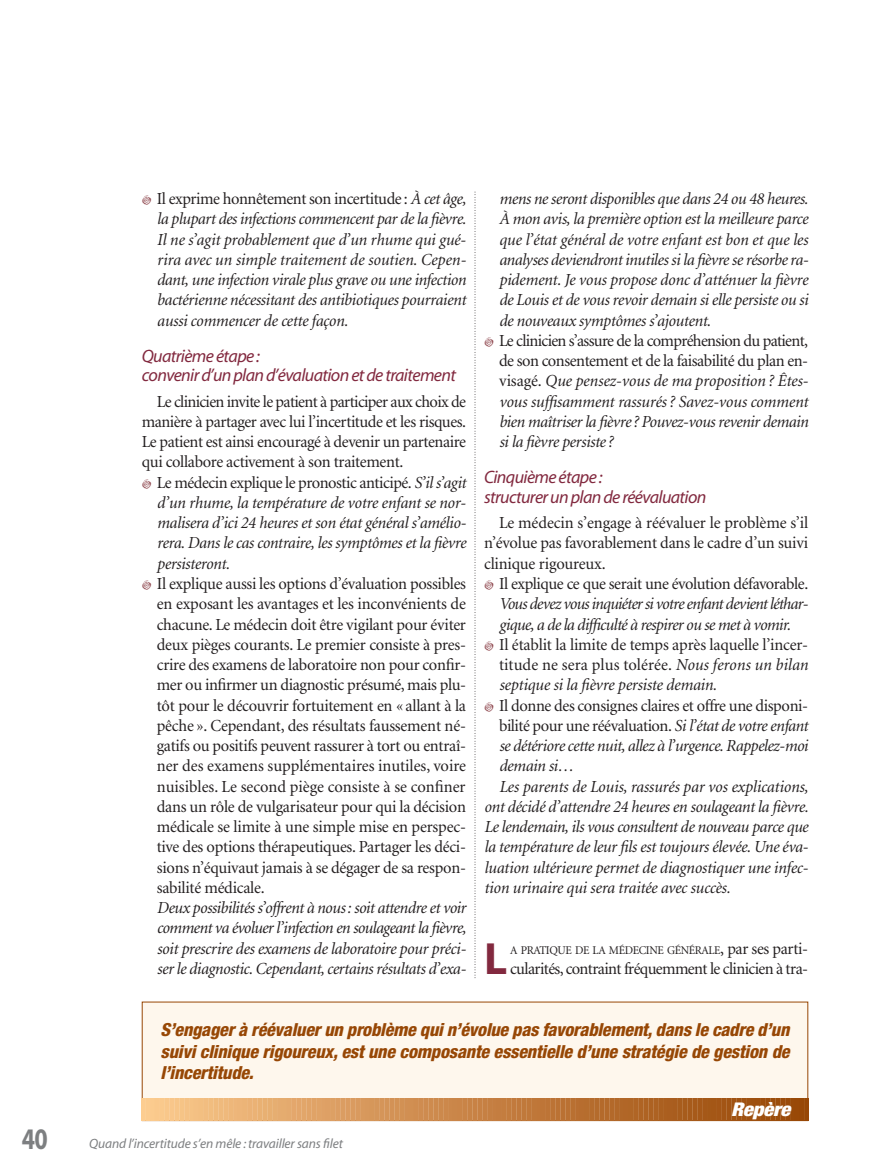
<style>
.page{position:relative;width:878px;height:1175px;background:#fff}
.page>*{position:absolute;margin:0;border:0;box-sizing:border-box;transform-origin:0 0}
.t1{font:700 45.3px "Myriad";color:#82293f}
.t2{font:700 30px "Myriad";color:#7d7f81;scale:.8 1}
.t3{font:italic 900 condensed 18.9px "Helvetica Neue";color:#fff;scale:1.11 1}
.t4{font:italic 800 condensed 18px/21.8px "Helvetica Neue";color:#974705;text-align:justify}
.t5{font:italic 18px/19.5px "Myriad";letter-spacing:-.035em;color:#82293f}
.t6{font:italic 16.8px/20.2px "Minion";letter-spacing:-.02em;color:#231f20;text-align:justify}
.t7{font:16.8px/20.2px "Minion";letter-spacing:-.02em;color:#231f20;text-align:justify}
.t8{font:italic 16.8px/20.2px "Minion";letter-spacing:-.045em;color:#231f20}
.t9{font:italic 13.5px "Myriad";letter-spacing:-.01em;color:#7d7f81}
.t10{font:11.85px "Minion";letter-spacing:-.035em;color:#231f20}
.s1{font-style:normal}
.s2{font-style:italic}
.s3{font-size:16.8px}
</style>
<div class="page">
<svg style="left:474px;top:192px;width:1px;height:786px"></svg>
<div style="left:142px;top:1002px;width:665px;height:118px;background:#fef7ed"></div>
<svg style="left:142px;top:1098px;width:665px;height:22px;background:#c9874a"></svg>
<h2 class="t2" style="left:22px;top:1127px;width:34px">40</h2>
<p class="t6" style="left:157px;top:190px;width:311px"><span class="s1">Il exprime honnêtement son incertitude :</span> À cet âge, la plupart des infections commencent par de la fièvre.<br>Il ne s’agit probablement que d’un rhume qui gué&shy;rira avec un simple traitement de soutien. Cepen&shy;dant, une infection virale plus grave ou une infection bactérienne nécessitant des antibiotiques pourraient aussi commencer de cette façon.</p>
<p class="t5" style="left:142px;top:347px;width:316px">Quatrième étape :<br>convenir d’un plan d’évaluation et de traitement</p>
<p class="t7" style="left:142px;top:392px;width:325px;text-indent:15px">Le clinicien invite le patient à participer aux choix de manière à partager avec lui l’incertitude et les risques.<br>Le patient est ainsi encouragé à devenir un partenaire qui collabore activement à son traitement.</p>
<p class="t6" style="left:157px;top:473px;width:311px"><span class="s1">Le médecin explique le pronostic anticipé.</span> S’il s’agit d’un rhume, la température de votre enfant se nor&shy;malisera d’ici 24 heures et son état général s’amélio&shy;rera. Dans le cas contraire, les symptômes et la fièvre persisteront.</p>
<p class="t7" style="left:157px;top:575px;width:311px">Il explique aussi les options d’évaluation possibles en exposant les avantages et les inconvénients de chacune. Le médecin doit être vigilant pour éviter deux pièges courants. Le premier consiste à pres&shy;crire des examens de laboratoire non pour confir&shy;mer ou infirmer un diagnostic présumé, mais plu&shy;tôt pour le découvrir fortuitement en « allant à la pêche ». Cependant, des résultats faussement né&shy;gatifs ou positifs peuvent rassurer à tort ou entraî&shy;ner des examens supplémentaires inutiles, voire nuisibles. Le second piège consiste à se confiner dans un rôle de vulgarisateur pour qui la décision médicale se limite à une simple mise en perspec&shy;tive des options thérapeutiques. Partager les déci&shy;sions n’équivaut jamais à se dégager de sa respon&shy;sabilité médicale.</p>
<p class="t6" style="left:157px;top:899px;width:311px">Deux possibilités s’offrent à nous : soit attendre et voir comment va évoluer l’infection en soulageant la fièvre, soit prescrire des examens de laboratoire pour préci&shy;ser le diagnostic. Cependant, certains résultats d’exa-</p>
<p class="t6" style="left:499px;top:190px;width:311px">mens ne seront disponibles que dans 24 ou 48 heures.<br>À mon avis, la première option est la meilleure parce que l’état général de votre enfant est bon et que les analyses deviendront inutiles si la fièvre se résorbe ra&shy;pidement. Je vous propose donc d’atténuer la fièvre de Louis et de vous revoir demain si elle persiste ou si de nouveaux symptômes s’ajoutent.</p>
<p class="t6" style="left:499px;top:332px;width:311px"><span class="s1">Le clinicien s’assure de la compréhension du patient, de son consentement et de la faisabilité du plan en&shy;visagé.</span> Que pensez-vous de ma proposition ? Êtes&shy;vous suffisamment rassurés ? Savez-vous comment bien maîtriser la fièvre ? Pouvez-vous revenir demain si la fièvre persiste ?</p>
<p class="t5" style="left:484px;top:469px;width:224px">Cinquième étape :<br>structurer un plan de réévaluation</p>
<p class="t7" style="left:484px;top:514px;width:326px;text-indent:15px">Le médecin s’engage à réévaluer le problème s’il n’évolue pas favorablement dans le cadre d’un suivi clinique rigoureux.</p>
<p class="t7" style="left:499px;top:575px;width:311px">Il explique ce que serait une évolution défavorable.</p>
<p class="t8" style="left:499px;top:595px;width:310px">Vous devez vous inquiéter si votre enfant devient léthar&shy;gique, a de la difficulté à respirer ou se met à vomir.</p>
<p class="t7" style="left:499px;top:635px;width:311px">Il établit la limite de temps après laquelle l’incer&shy;titude ne sera plus tolérée. <span class="s2">Nous ferons un bilan septique si la fièvre persiste demain.</span></p>
<p class="t7" style="left:499px;top:696px;width:311px">Il donne des consignes claires et offre une disponi-</p>
<p class="t7" style="left:499px;top:716px;width:310px">bilité pour une réévaluation. <span class="s2">Si l’état de votre enfant</span></p>
<p class="t6" style="left:499px;top:737px;width:310px">se détériore cette nuit, allez à l’urgence. Rappelez-moi</p>
<p class="t6" style="left:499px;top:757px;width:76px">demain si…</p>
<p class="t6" style="left:499px;top:777px;width:310px">Les parents de Louis, rassurés par vos explications,</p>
<p class="t6" style="left:484px;top:797px;width:326px">ont décidé d’attendre 24 heures en soulageant la fièvre.</p>
<p class="t6" style="left:484px;top:818px;width:325px">Le lendemain, ils vous consultent de nouveau parce que</p>
<p class="t6" style="left:484px;top:838px;width:326px">la température de leur fils est toujours élevée. Une éva-</p>
<p class="t6" style="left:484px;top:858px;width:325px">luation ultérieure permet de diagnostiquer une infec-</p>
<p class="t6" style="left:484px;top:878px;width:248px">tion urinaire qui sera traitée avec succès.</p>
<h1 class="t1" style="left:484px;top:941px;width:25px">L</h1>
<p class="t10" style="left:510px;top:945px;width:299px">A PRATIQUE DE LA MÉDECINE GÉNÉRALE<span class="s3">, par ses parti-</span></p>
<p class="t7" style="left:510px;top:959px;width:299px">cularités, contraint fréquemment le clinicien à tra-</p>
<p class="t4" style="left:160px;top:1020px;width:633px">S’engagerà réévaluerun problème quin’évolue pas favorablement, dans le cadre d’un suiviclinique rigoureux, estune composante essentielle d’une stratégie de gestion de l’incertitude.</p>
<p class="t3" style="left:731px;top:1102px;width:58px">Repère</p>
<p class="t9" style="left:89px;top:1138px;width:255px">Quand l’incertitude s’en mêle : travailler sans filet</p>
</div>
